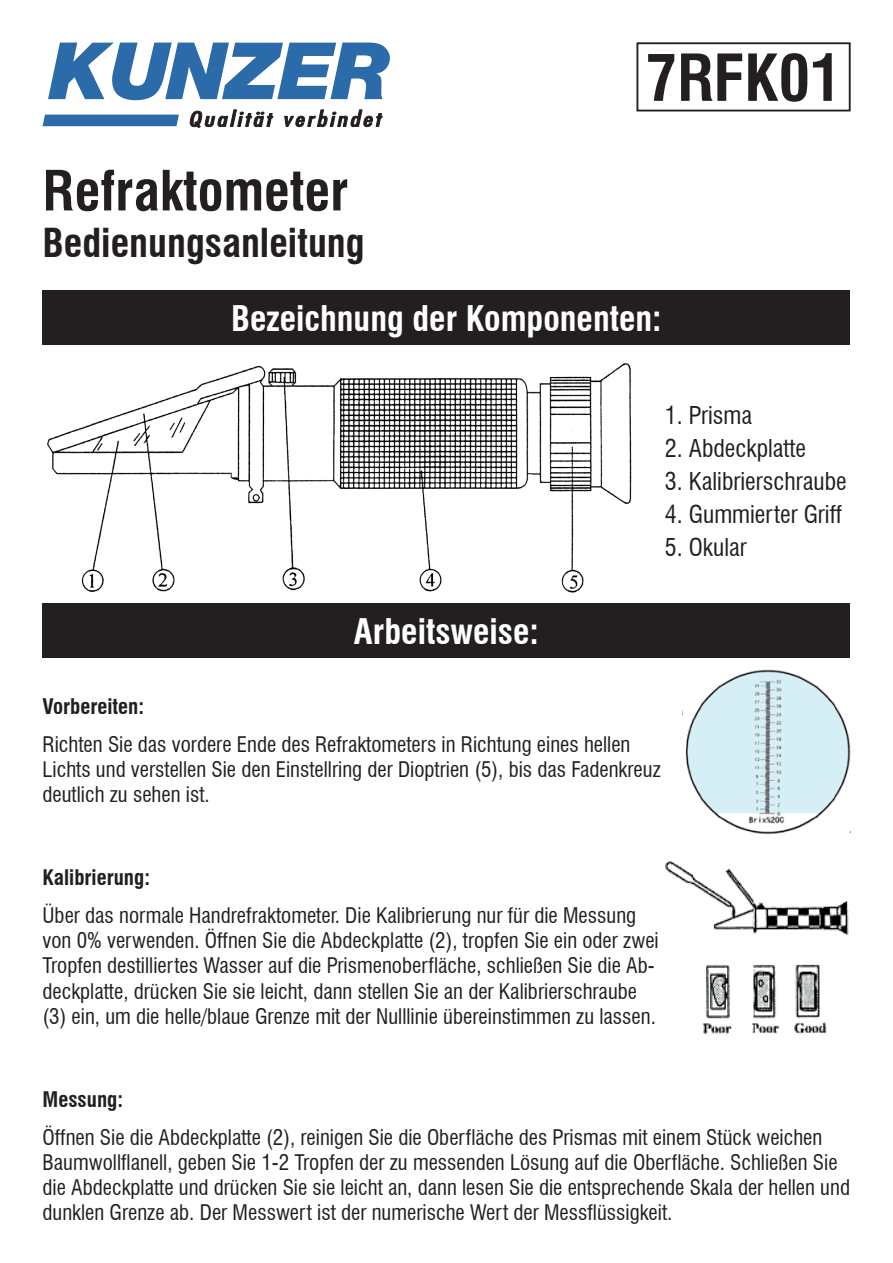
<style>
.page{position:relative;width:893px;height:1263px;background:#fff}
.page>*{position:absolute;margin:0;border:0;box-sizing:border-box;transform-origin:0 0}
.t1{font:700 condensed 63px "Swiss 721 BT";color:#231f20}
.t2{font:700 condensed 54px "Swiss 721 BT";color:#231f20}
.t3{font:700 condensed 39px "Swiss 721 BT";color:#231f20}
.t4{font:700 condensed 34.5px "Swiss 721 BT";color:#fff}
.t5{font:condensed 24px "Swiss 721 BT";color:#231f20}
.t6{font:condensed 21px/25.2px "Swiss 721 BT";color:#231f20}
.t7{font:700 condensed 21px "Swiss 721 BT";color:#231f20}
</style>
<div class="page">
<svg style="left:48px;top:43px;width:342px;height:57px"></svg>
<svg style="left:43px;top:115px;width:136px;height:11px"></svg>
<svg style="left:190px;top:110px;width:192px;height:18px"></svg>
<div style="left:636px;top:42px;width:215px;height:69px;border:2px solid #231f20"></div>
<div style="left:43px;top:290px;width:807px;height:55px;background:#231f20"></div>
<img style="left:47px;top:363px;width:585px;height:230px">
<div style="left:43px;top:604px;width:807px;height:54px;background:#231f20"></div>
<img style="left:685px;top:669px;width:165px;height:165px">
<img style="left:665px;top:861px;width:184px;height:174px">
<h1 class="t1" style="left:645px;top:40px;width:198px">7RFK01</h1>
<h2 class="t2" style="left:43px;top:158px;width:307px">Refraktometer</h2>
<h3 class="t3" style="left:43px;top:220px;width:324px">Bedienungsanleitung</h3>
<h3 class="t4" style="left:231px;top:297px;width:432px">Bezeichnung der Komponenten:</h3>
<h3 class="t4" style="left:354px;top:611px;width:187px">Arbeitsweise:</h3>
<p class="t5" style="left:665px;top:401px;width:89px">1. Prisma</p>
<p class="t5" style="left:665px;top:434px;width:143px">2. Abdeckplatte</p>
<p class="t5" style="left:665px;top:467px;width:183px">3. Kalibrierschraube</p>
<p class="t5" style="left:665px;top:500px;width:179px">4. Gummierter Griff</p>
<p class="t5" style="left:665px;top:533px;width:83px">5. Okular</p>
<p class="t7" style="left:43px;top:693px;width:103px">Vorbereiten:</p>
<p class="t6" style="left:43px;top:731px;width:620px">Richten Sie das vordere Ende des Refraktometers in Richtung eines hellen<br>Lichts und verstellen Sie den Einstellring der Dioptrien (5), bis das Fadenkreuz deutlich zu sehen ist.</p>
<p class="t7" style="left:43px;top:865px;width:109px">Kalibrierung:</p>
<p class="t6" style="left:43px;top:903px;width:618px">Über das normale Handrefraktometer. Die Kalibrierung nur für die Messung von 0% verwenden. Öffnen Sie die Abdeckplatte (2), tropfen Sie ein oder zwei Tropfen destilliertes Wasser auf die Prismenoberfläche, schließen Sie die Ab&shy;deckplatte, drücken Sie sie leicht, dann stellen Sie an der Kalibrierschraube (3) ein, um die helle/blaue Grenze mit der Nulllinie übereinstimmen zu lassen.</p>
<p class="t7" style="left:43px;top:1087px;width:82px">Messung:</p>
<p class="t6" style="left:43px;top:1124px;width:809px">Öffnen Sie die Abdeckplatte (2), reinigen Sie die Oberfläche des Prismas mit einem Stück weichen Baumwollflanell, geben Sie 1-2 Tropfen der zu messenden Lösung auf die Oberfläche. Schließen Sie die Abdeckplatte und drücken Sie sie leicht an, dann lesen Sie die entsprechende Skala der hellen und dunklen Grenze ab. Der Messwert ist der numerische Wert der Messflüssigkeit.</p>
</div>
